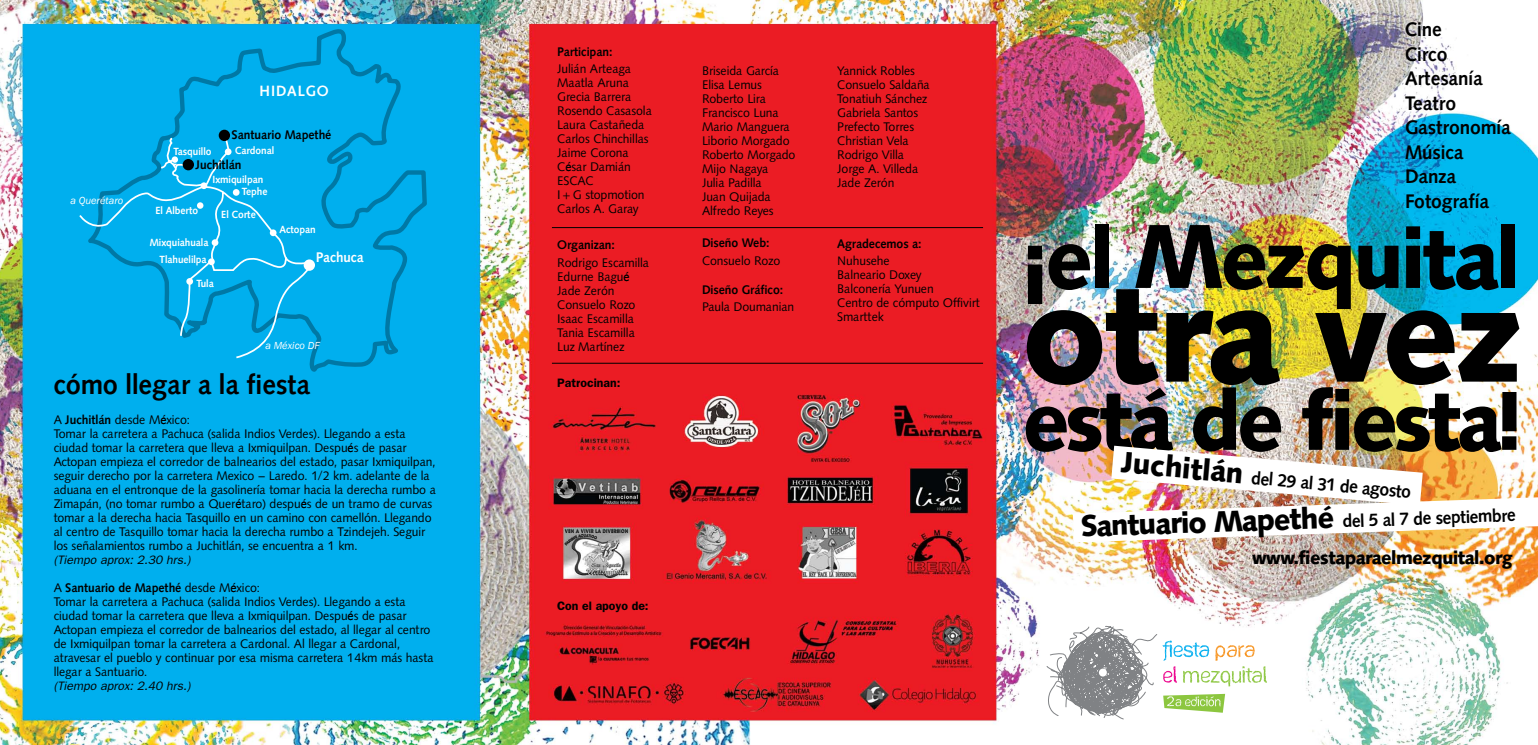
<style>
.page{position:relative;width:1538px;height:745px;background:#fff}
.page>*{position:absolute;margin:0;border:0;box-sizing:border-box;transform-origin:0 0}
.t1{font:129.85px "Cg Symphony Blk";letter-spacing:-.02em;color:#000}
.t2{font:79.8px "Cg Symphony Blk";letter-spacing:-.03em;color:#000}
.t3{font:78.92px "Cg Symphony Blk";letter-spacing:-.05em;color:#000}
.t4{font:27.12px "Cg Symphony Bd";color:#000}
.t5{font:19.25px/24.5px "Cg Symphony Bd";color:#000}
.t6{font:17.5px "Cg Symphony Bd";color:#000}
.t7{font:17.5px "Cg Symphony Blk";letter-spacing:-.02em;color:#000}
.t8{font:14.7px "Cg Symphony Bd";letter-spacing:.07em;color:#fff}
.t9{font:13.65px "Cg Symphony Bd";color:#fff}
.t10{font:12.25px/14px "Cg Symphony";color:#000}
.t11{font:12.25px "Cg Symphony Bd";color:#000}
.t12{font:italic 12.25px "Franklin Gothic";color:#000}
.t13{font:600 12.25px "Franklin Gothic";color:#000}
.t14{font:italic 10.5px "Franklin Gothic";color:#fff}
.t15{font:10.15px/16.3px "Cg Symphony Bd";color:#fff;text-align:right}
.s1{font-family:"Cg Symphony Bd"}
.s2{font-family:"Cg Symphony"}
.s3{font-size:85.75px}
.s4{font-family:"Cg Symphony Blk";font-size:28px}
</style>
<div class="page">
<img style="left:0;top:0;width:1538px;height:744px">
<hr style="left:552px;top:227px;width:431px;height:1px;background:#000">
<hr style="left:552px;top:362px;width:431px;height:1px;background:#000">
<img style="left:1073px;top:445px;width:465px;height:97px">
<svg style="left:1041px;top:611px;width:226px;height:123px"></svg>
<div style="left:1099px;top:668px;width:8px;height:8px;background:#fff;border-radius:50%"></div>
<svg style="left:77px;top:0;width:352px;height:376px"></svg>
<div style="left:304px;top:259px;width:11px;height:11px;background:#fff;border-radius:50%"></div>
<div style="left:219px;top:130px;width:11px;height:11px;background:#000;border-radius:50%"></div>
<svg style="left:78px;top:136px;width:235px;height:223px"></svg>
<p class="t8" style="left:260px;top:82px;width:71px">HIDALGO</p>
<p class="t11" style="left:232px;top:128px;width:101px">Santuario Mapethé</p>
<p class="t15" style="left:174px;top:143px;width:39px">Tasquillo</p>
<p class="t15" style="left:235px;top:142px;width:41px">Cardonal</p>
<p class="t14" style="left:70px;top:194px;width:54px">a Querétaro</p>
<p class="t11" style="left:196px;top:158px;width:47px">Juchitlán</p>
<p class="t15" style="left:155px;top:203px;width:44px">El Alberto</p>
<p class="t15" style="left:213px;top:171px;width:52px">Ixmiquilpan</p>
<p class="t15" style="left:242px;top:183px;width:27px">Tephe</p>
<p class="t15" style="left:221px;top:207px;width:36px">El Corte</p>
<p class="t15" style="left:150px;top:235px;width:60px">Mixquiahuala<br>Tlahuelilpa</p>
<p class="t15" style="left:196px;top:275px;width:19px">Tula</p>
<p class="t15" style="left:280px;top:221px;width:37px">Actopan</p>
<p class="t9" style="left:316px;top:249px;width:49px">Pachuca</p>
<p class="t14" style="left:265px;top:338px;width:56px">a México DF</p>
<h3 class="t4" style="left:54px;top:368px;width:258px">cómo llegar a la fiesta</h3>
<p class="t10" style="left:54px;top:412px;width:384px">A <span class="s1">Juchitlán</span> desde México:<br>Tomar la carretera a Pachuca (salida Indios Verdes). Llegando a esta ciudad tomar la carretera que lleva a Ixmiquilpan. Después de pasar Actopan empieza el corredor de balnearios del estado, pasar Ixmiquilpan, seguir derecho por la carretera Mexico – Laredo. 1/2 km. adelante de la aduana en el entronque de la gasolinería tomar hacia la derecha rumbo a Zimapán, (no tomar rumbo a Querétaro) después de un tramo de curvas tomar a la derecha hacia Tasquillo en un camino con camellón. Llegando al centro de Tasquillo tomar hacia la derecha rumbo a Tzindejeh. Seguir los señalamientos rumbo a Juchitlán, se encuentra a 1 km.</p>
<p class="t12" style="left:54px;top:552px;width:138px">(Tiempo aprox: 2.30 hrs.)</p>
<p class="t11" style="left:54px;top:580px;width:208px"><span class="s2">A</span> Santuario de Mapethé <span class="s2">desde México:</span></p>
<p class="t10" style="left:54px;top:594px;width:381px">Tomar la carretera a Pachuca (salida Indios Verdes). Llegando a esta ciudad tomar la carretera que lleva a Ixmiquilpan. Después de pasar Actopan empieza el corredor de balnearios del estado, al llegar al centro de Ixmiquilpan tomar la carretera a Cardonal. Al llegar a Cardonal, atravesar el pueblo y continuar por esa misma carretera 14km más hasta llegar a Santuario.</p>
<p class="t12" style="left:54px;top:678px;width:138px">(Tiempo aprox: 2.40 hrs.)</p>
<p class="t11" style="left:557px;top:44px;width:57px">Participan:</p>
<p class="t10" style="left:557px;top:62px;width:96px">Julián Arteaga<br>Maatla Aruna<br>Grecia Barrera<br>Rosendo Casasola<br>Laura Castañeda<br>Carlos Chinchillas<br>Jaime Corona<br>César Damián<br>ESCAC<br>I+G stopmotion<br>Carlos A. Garay</p>
<p class="t10" style="left:702px;top:63px;width:95px">Briseida García<br>Elisa Lemus<br>Roberto Lira<br>Francisco Luna<br>Mario Manguera<br>Liborio Morgado<br>Roberto Morgado<br>Mijo Nagaya<br>Julia Padilla<br>Juan Quijada<br>Alfredo Reyes</p>
<p class="t10" style="left:837px;top:63px;width:94px">Yannick Robles<br>Consuelo Saldaña<br>Tonatiuh Sánchez<br>Gabriela Santos<br>Prefecto Torres<br>Christian Vela<br>Rodrigo Villa<br>Jorge A. Villeda<br>Jade Zerón</p>
<p class="t11" style="left:837px;top:236px;width:86px">Agradecemos a:</p>
<p class="t10" style="left:837px;top:254px;width:144px">Nuhusehe<br>Balneario Doxey<br>Balconería Yunuen<br>Centro de cómputo Offivirt<br>Smarttek</p>
<p class="t11" style="left:702px;top:236px;width:69px">Diseño Web:</p>
<p class="t10" style="left:702px;top:253px;width:80px">Consuelo Rozo</p>
<p class="t11" style="left:702px;top:282px;width:83px">Diseño Gráfico:</p>
<p class="t10" style="left:702px;top:300px;width:94px">Paula Doumanian</p>
<p class="t11" style="left:557px;top:237px;width:59px">Organizan:</p>
<p class="t10" style="left:557px;top:255px;width:93px">Rodrigo Escamilla<br>Edurne Bagué<br>Jade Zerón<br>Consuelo Rozo<br>Isaac Escamilla<br>Tania Escamilla<br>Luz Martínez</p>
<p class="t13" style="left:557px;top:375px;width:65px">Patrocinan:</p>
<p class="t13" style="left:557px;top:598px;width:93px">Con el apoyo de:</p>
<h3 class="t5" style="left:1405px;top:17px;width:107px">Cine<br>Circo<br>Artesanía<br>Teatro<br>Gastronomía<br>Música<br>Danza<br>Fotografía</h3>
<h2 class="t2" style="left:1022px;top:212px;width:498px">¡el <span class="s3">M</span>ezquital</h2>
<h1 class="t1" style="left:1022px;top:258px;width:502px">otra vez</h1>
<h3 class="t3" style="left:1022px;top:374px;width:501px">está de fiesta!</h3>
<h3 class="t6" style="left:1122px;top:455px;width:292px;rotate:5deg"><span class="s4">Juchitlán</span> del 29 al 31 de agosto</h3>
<h3 class="t6" style="left:1081px;top:519px;width:436px;rotate:-2deg"><span class="s4">Santuario Mapethé</span> del 5 al 7 de septiembre</h3>
<h3 class="t7" style="left:1252px;top:547px;width:262px">www.fiestaparaelmezquital.org</h3>
</div>
